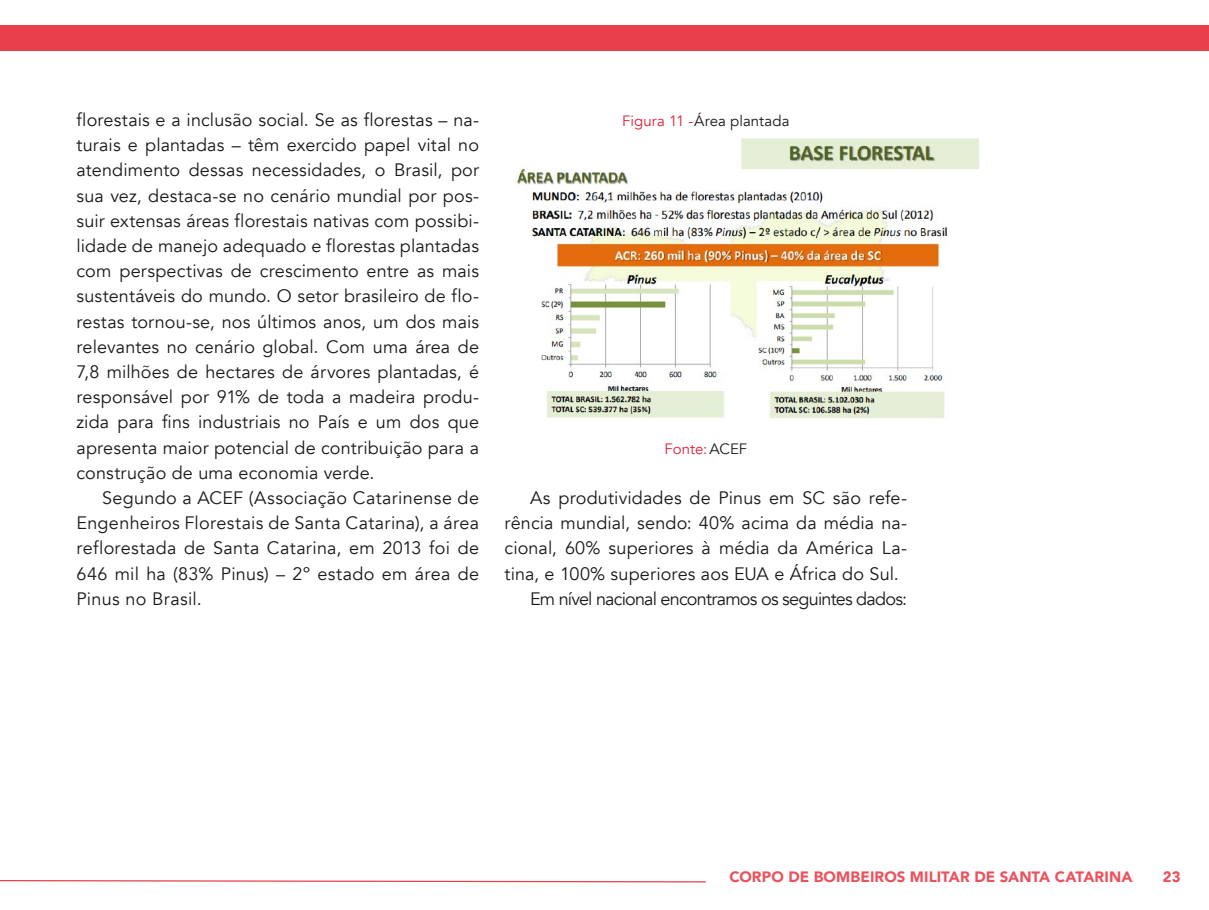
<style>
.page{position:relative;width:1209px;height:910px;background:#fff}
.page>*{position:absolute;margin:0;border:0;box-sizing:border-box;transform-origin:0 0}
.t1{font:18px/25.2px "Avenir";letter-spacing:.005em;color:#1a1a1a;text-align:justify}
.t2{font:18px "Avenir";letter-spacing:-.045em;color:#1a1a1a}
.t3{font:900 15px "Avenir";letter-spacing:.005em;color:#ea525d}
.t4{font:15px "Avenir";letter-spacing:.005em;color:#1a1a1a}
.t5{font:15px "Avenir";color:#db223b}
.s1{color:#db223b}
.s2{color:#1a1a1a}
</style>
<div class="page">
<div style="left:0;top:25px;width:1209px;height:26px;background:#e83f4b"></div>
<svg style="left:0;top:880px;width:706px;height:3px"></svg>
<img style="left:516px;top:138px;width:463px;height:281px">
<p class="t1" style="left:77px;top:108px;width:404px">florestais e a inclusão social. Se as florestas – na&shy;turais e plantadas – têm exercido papel vital no atendimento dessas necessidades, o Brasil, por sua vez, destaca-se no cenário mundial por pos&shy;suir extensas áreas florestais nativas com possibi&shy;lidade de manejo adequado e florestas plantadas com perspectivas de crescimento entre as mais sustentáveis do mundo. O setor brasileiro de flo&shy;restas tornou-se, nos últimos anos, um dos mais relevantes no cenário global. Com uma área de 7,8 milhões de hectares de árvores plantadas, é responsável por 91% de toda a madeira produ&shy;zida para fins industriais no País e um dos que apresenta maior potencial de contribuição para a construção de uma economia verde.</p>
<p class="t1" style="left:77px;top:486px;width:404px;text-indent:26px">Segundo a ACEF (Associação Catarinense de Engenheiros Florestais de Santa Catarina), a área reflorestada de Santa Catarina, em 2013 foi de 646 mil ha (83% Pinus) – 2º estado em área de Pinus no Brasil.</p>
<p class="t4" style="left:622px;top:112px;width:169px"><span class="s1">Figura 11 -</span>Área plantada</p>
<p class="t5" style="left:665px;top:439px;width:84px">Fonte:<span class="s2">ACEF</span></p>
<p class="t1" style="left:530px;top:486px;width:379px">As produtividades de Pinus em SC são refe-</p>
<p class="t1" style="left:505px;top:511px;width:404px">rência mundial, sendo: 40% acima da média na-</p>
<p class="t1" style="left:505px;top:536px;width:404px">cional, 60% superiores à média da América La-</p>
<p class="t1" style="left:505px;top:561px;width:396px">tina, e 100% superiores aos EUA e África do Sul.</p>
<p class="t2" style="left:530px;top:588px;width:378px">Em nível nacional encontramos os seguintes dados:</p>
<p class="t3" style="left:729px;top:864px;width:405px">CORPO DE BOMBEIROS MILITAR DE SANTA CATARINA</p>
<p class="t3" style="left:1163px;top:864px;width:19px">23</p>
</div>
